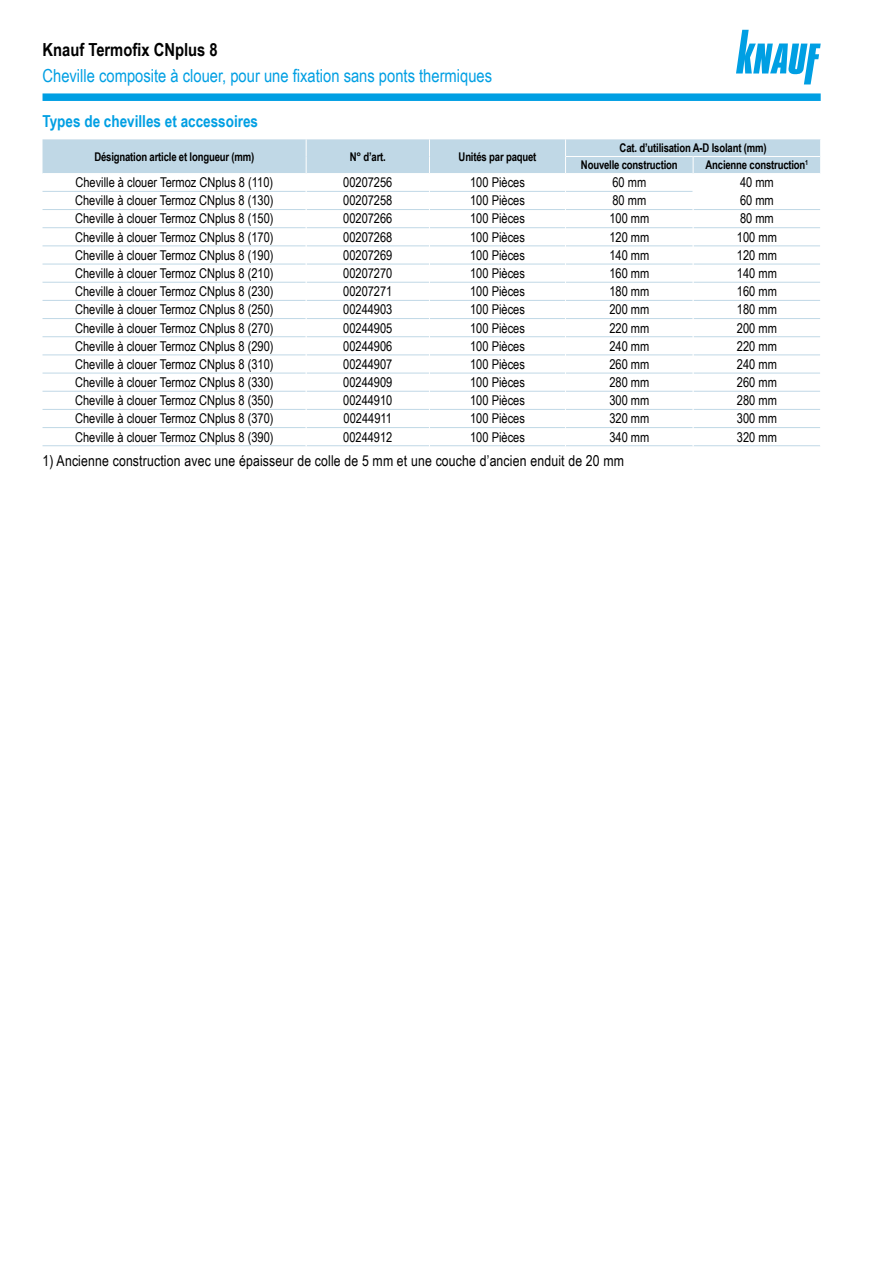
<style>
.page{position:relative;width:893px;height:1263px;background:#fff}
.page>*{position:absolute;margin:0;border:0;box-sizing:border-box;transform-origin:0 0}
.t1{font:18px "Arial Narrow";color:#009fe3}
.t2{font:700 18px "Arial Narrow";color:#000}
.t3{font:700 16.5px "Arial Narrow";color:#009fe3}
.t4{font:15px "Arial Narrow";letter-spacing:.01em;color:#000}
.t5{font:13.5px "Arial Narrow";color:#000}
.t6{font:700 12px/17.1px "Arial Narrow";letter-spacing:-.015em;color:#000}
</style>
<div class="page">
<div style="left:43px;top:93px;width:778px;height:8px;background:#009fe3"></div>
<svg style="left:736px;top:30px;width:85px;height:54px"></svg>
<svg style="left:43px;top:139px;width:778px;height:307px"></svg>
<hr style="left:566px;top:156px;width:127px;height:1px;background:#fff">
<hr style="left:693px;top:156px;width:127px;height:1px;background:#fff">
<hr style="left:43px;top:173px;width:263px;height:1px;background:#fff">
<hr style="left:307px;top:173px;width:122px;height:1px;background:#fff">
<hr style="left:430px;top:173px;width:135px;height:1px;background:#fff">
<hr style="left:566px;top:173px;width:127px;height:1px;background:#fff">
<hr style="left:693px;top:173px;width:127px;height:1px;background:#fff">
<h1 class="t2" style="left:43px;top:36px;width:177px">Knauf Termofix CNplus 8</h1>
<h1 class="t1" style="left:43px;top:62px;width:451px">Cheville composite à clouer, pour une fixation sans ponts thermiques</h1>
<p class="t3" style="left:43px;top:108px;width:217px">Types de chevilles et accessoires</p>
<p class="t6" style="left:94px;top:147px;width:161px">Désignation article et longueur (mm)</p>
<p class="t6" style="left:350px;top:147px;width:38px">N° d’art.</p>
<p class="t6" style="left:459px;top:147px;width:79px">Unités par paquet</p>
<p class="t6" style="left:581px;top:139px;width:187px;text-indent:39px">Cat. d’utilisation A-D Isolant (mm)<br>Nouvelle construction</p>
<p class="t6" style="left:705px;top:156px;width:104px">Ancienne construction<sup>1</sup></p>
<p class="t5" style="left:75px;top:172px;width:199px">Cheville à clouer Termoz CNplus 8 (110)</p>
<p class="t5" style="left:343px;top:172px;width:51px">00207256</p>
<p class="t5" style="left:470px;top:172px;width:56px">100 Pièces</p>
<p class="t5" style="left:612px;top:172px;width:35px">60 mm</p>
<p class="t5" style="left:740px;top:172px;width:35px">40 mm</p>
<p class="t5" style="left:75px;top:191px;width:200px">Cheville à clouer Termoz CNplus 8 (130)</p>
<p class="t5" style="left:343px;top:191px;width:51px">00207258</p>
<p class="t5" style="left:470px;top:191px;width:56px">100 Pièces</p>
<p class="t5" style="left:612px;top:191px;width:35px">80 mm</p>
<p class="t5" style="left:740px;top:191px;width:35px">60 mm</p>
<p class="t5" style="left:75px;top:209px;width:200px">Cheville à clouer Termoz CNplus 8 (150)</p>
<p class="t5" style="left:343px;top:209px;width:51px">00207266</p>
<p class="t5" style="left:470px;top:209px;width:56px">100 Pièces</p>
<p class="t5" style="left:609px;top:209px;width:41px">100 mm</p>
<p class="t5" style="left:740px;top:209px;width:35px">80 mm</p>
<p class="t5" style="left:75px;top:227px;width:200px">Cheville à clouer Termoz CNplus 8 (170)</p>
<p class="t5" style="left:343px;top:227px;width:51px">00207268</p>
<p class="t5" style="left:470px;top:227px;width:56px">100 Pièces</p>
<p class="t5" style="left:609px;top:227px;width:41px">120 mm</p>
<p class="t5" style="left:737px;top:227px;width:41px">100 mm</p>
<p class="t5" style="left:75px;top:245px;width:200px">Cheville à clouer Termoz CNplus 8 (190)</p>
<p class="t5" style="left:343px;top:245px;width:51px">00207269</p>
<p class="t5" style="left:470px;top:245px;width:56px">100 Pièces</p>
<p class="t5" style="left:609px;top:245px;width:41px">140 mm</p>
<p class="t5" style="left:737px;top:245px;width:41px">120 mm</p>
<p class="t5" style="left:75px;top:263px;width:200px">Cheville à clouer Termoz CNplus 8 (210)</p>
<p class="t5" style="left:343px;top:263px;width:51px">00207270</p>
<p class="t5" style="left:470px;top:263px;width:56px">100 Pièces</p>
<p class="t5" style="left:609px;top:263px;width:41px">160 mm</p>
<p class="t5" style="left:737px;top:263px;width:41px">140 mm</p>
<p class="t5" style="left:75px;top:281px;width:200px">Cheville à clouer Termoz CNplus 8 (230)</p>
<p class="t5" style="left:343px;top:281px;width:51px">00207271</p>
<p class="t5" style="left:470px;top:281px;width:56px">100 Pièces</p>
<p class="t5" style="left:609px;top:281px;width:41px">180 mm</p>
<p class="t5" style="left:737px;top:281px;width:41px">160 mm</p>
<p class="t5" style="left:75px;top:300px;width:200px">Cheville à clouer Termoz CNplus 8 (250)</p>
<p class="t5" style="left:343px;top:300px;width:51px">00244903</p>
<p class="t5" style="left:470px;top:300px;width:56px">100 Pièces</p>
<p class="t5" style="left:609px;top:300px;width:41px">200 mm</p>
<p class="t5" style="left:737px;top:300px;width:41px">180 mm</p>
<p class="t5" style="left:75px;top:318px;width:200px">Cheville à clouer Termoz CNplus 8 (270)</p>
<p class="t5" style="left:343px;top:318px;width:51px">00244905</p>
<p class="t5" style="left:470px;top:318px;width:56px">100 Pièces</p>
<p class="t5" style="left:609px;top:318px;width:41px">220 mm</p>
<p class="t5" style="left:737px;top:318px;width:41px">200 mm</p>
<p class="t5" style="left:75px;top:336px;width:200px">Cheville à clouer Termoz CNplus 8 (290)</p>
<p class="t5" style="left:343px;top:336px;width:51px">00244906</p>
<p class="t5" style="left:470px;top:336px;width:56px">100 Pièces</p>
<p class="t5" style="left:609px;top:336px;width:41px">240 mm</p>
<p class="t5" style="left:737px;top:336px;width:41px">220 mm</p>
<p class="t5" style="left:75px;top:354px;width:200px">Cheville à clouer Termoz CNplus 8 (310)</p>
<p class="t5" style="left:343px;top:354px;width:51px">00244907</p>
<p class="t5" style="left:470px;top:354px;width:56px">100 Pièces</p>
<p class="t5" style="left:609px;top:354px;width:41px">260 mm</p>
<p class="t5" style="left:737px;top:354px;width:41px">240 mm</p>
<p class="t5" style="left:75px;top:372px;width:200px">Cheville à clouer Termoz CNplus 8 (330)</p>
<p class="t5" style="left:343px;top:372px;width:51px">00244909</p>
<p class="t5" style="left:470px;top:372px;width:56px">100 Pièces</p>
<p class="t5" style="left:609px;top:372px;width:41px">280 mm</p>
<p class="t5" style="left:737px;top:372px;width:41px">260 mm</p>
<p class="t5" style="left:75px;top:390px;width:200px">Cheville à clouer Termoz CNplus 8 (350)</p>
<p class="t5" style="left:343px;top:390px;width:51px">00244910</p>
<p class="t5" style="left:470px;top:390px;width:56px">100 Pièces</p>
<p class="t5" style="left:609px;top:390px;width:41px">300 mm</p>
<p class="t5" style="left:737px;top:390px;width:41px">280 mm</p>
<p class="t5" style="left:75px;top:409px;width:200px">Cheville à clouer Termoz CNplus 8 (370)</p>
<p class="t5" style="left:344px;top:409px;width:50px">00244911</p>
<p class="t5" style="left:470px;top:409px;width:56px">100 Pièces</p>
<p class="t5" style="left:609px;top:409px;width:41px">320 mm</p>
<p class="t5" style="left:737px;top:409px;width:41px">300 mm</p>
<p class="t5" style="left:75px;top:427px;width:200px">Cheville à clouer Termoz CNplus 8 (390)</p>
<p class="t5" style="left:343px;top:427px;width:51px">00244912</p>
<p class="t5" style="left:470px;top:427px;width:56px">100 Pièces</p>
<p class="t5" style="left:609px;top:427px;width:41px">340 mm</p>
<p class="t5" style="left:737px;top:427px;width:41px">320 mm</p>
<p class="t4" style="left:43px;top:449px;width:583px">1) Ancienne construction avec une épaisseur de colle de 5 mm et une couche d’ancien enduit de 20 mm</p>
</div>
